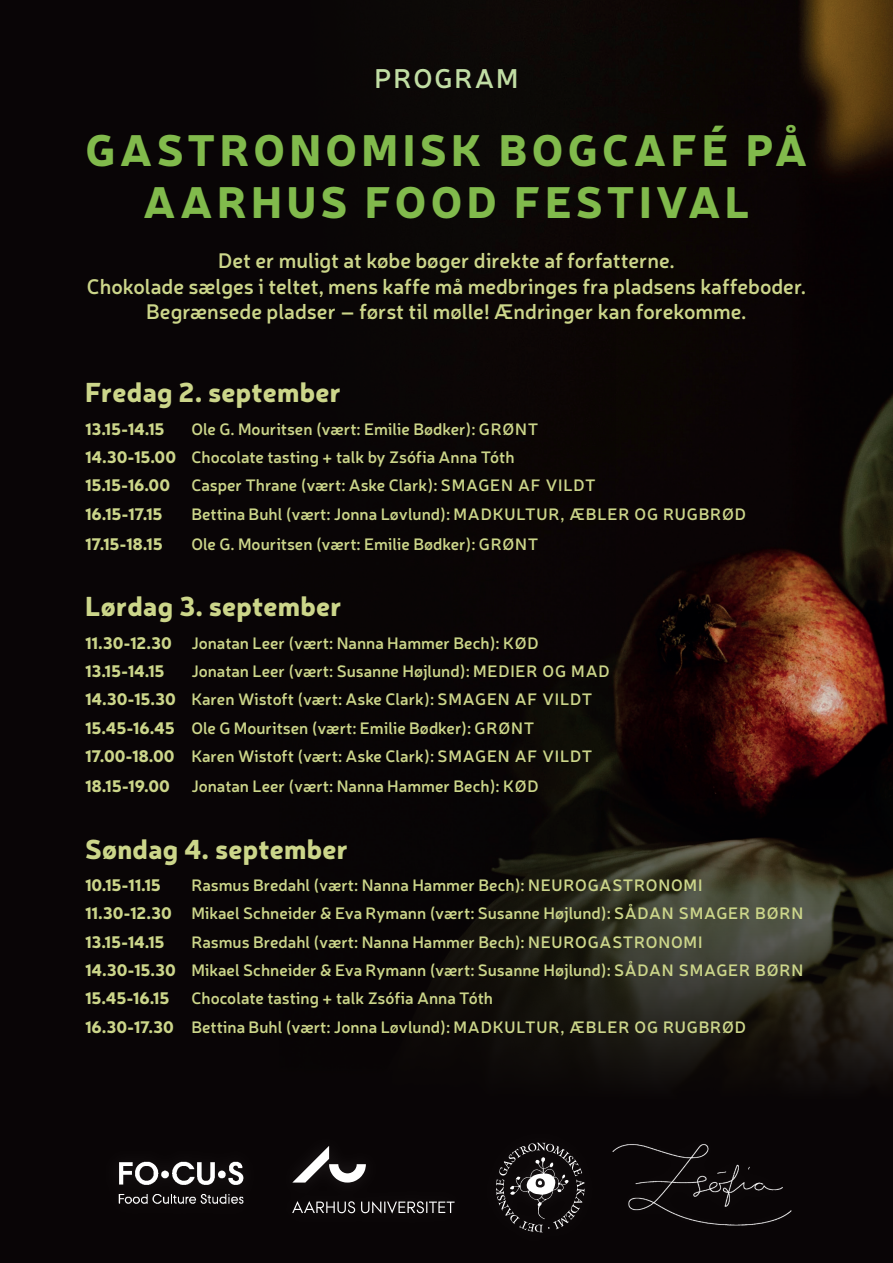
<style>
.page{position:relative;width:893px;height:1263px;background:#090506}
.page>*{position:absolute;margin:0;border:0;box-sizing:border-box;transform-origin:0 0}
.t1{font:900 43.5px/52.2px "Neris";letter-spacing:.1em;color:#81ba4c;text-align:center}
.t2{font:900 27px "Neris";letter-spacing:.01em;color:#ccd68a}
.t3{font:600 27px "Neris";letter-spacing:.075em;color:#c1dea4}
.t4{font:600 21px/25.2px "Neris";color:#ccd68a;text-align:center}
.t5{font:600 16.5px/28.3px "Neris";color:#ccd68a}
.t6{font:900 16.5px "Neris";color:#ccd68a}
.s1{font-weight:900}
</style>
<div class="page">
<img style="left:613px;top:0;width:280px;height:688px">
<svg style="left:441px;top:688px;width:452px;height:390px"></svg>
<svg style="left:293px;top:1146px;width:73px;height:36px"></svg>
<svg style="left:292px;top:1201px;width:163px;height:12px"></svg>
<img style="left:612px;top:1144px;width:180px;height:82px">
<svg style="left:496px;top:1143px;width:89px;height:89px"></svg>
<img style="left:118px;top:1161px;width:126px;height:43px">
<h2 class="t3" style="left:374px;top:60px;width:146px">PROGRAM</h2>
<h1 class="t1" style="left:86px;top:121px;width:723px">GASTRONOMISK BOGCAFÉ PÅ<br>AARHUS FOOD FESTIVAL</h1>
<p class="t4" style="left:87px;top:247px;width:721px">Det er muligt at købe bøger direkte af forfatterne.<br>Chokolade sælges i teltet, mens kaffe må medbringes fra pladsens kaffeboder.<br>Begrænsede pladser – først til mølle! Ændringer kan forekomme.</p>
<h2 class="t2" style="left:85px;top:373px;width:258px">Fredag 2. september</h2>
<p class="t6" style="left:85px;top:417px;width:81px">13.15-14.15</p>
<p class="t5" style="left:85px;top:414px;width:455px;text-indent:106px">Ole G. Mouritsen (vært: Emilie Bødker): GRØNT<br><span class="s1">14.30-15.00</span> Chocolate tasting + talk by Zsófia Anna Tóth<br><span class="s1">15.15-16.00</span></p>
<p class="t5" style="left:191px;top:471px;width:406px">Casper Thrane (vært: Aske Clark): SMAGEN AF VILDT</p>
<p class="t6" style="left:85px;top:502px;width:79px">16.15-17.15</p>
<p class="t5" style="left:191px;top:499px;width:556px">Bettina Buhl (vært: Jonna Løvlund): MADKULTUR, ÆBLER OG RUGBRØD</p>
<p class="t6" style="left:85px;top:532px;width:79px">17.15-18.15</p>
<p class="t5" style="left:191px;top:529px;width:349px">Ole G. Mouritsen (vært: Emilie Bødker): GRØNT</p>
<h2 class="t2" style="left:85px;top:587px;width:258px">Lørdag 3. september</h2>
<p class="t5" style="left:85px;top:628px;width:455px"><span class="s1">11.30-12.30</span> Jonatan Leer (vært: Nanna Hammer Bech): KØD<br><span class="s1">13.15-14.15</span></p>
<p class="t5" style="left:85px;top:656px;width:526px;text-indent:106px">Jonatan Leer (vært: Susanne Højlund): MEDIER OG MAD <span class="s1">14.30-15.30</span> Karen Wistoft (vært: Aske Clark): SMAGEN AF VILDT <span class="s1">15.45-16.45</span> Ole G Mouritsen (vært: Emilie Bødker): GRØNT <span class="s1">17.00-18.00</span> Karen Wistoft (vært: Aske Clark): SMAGEN AF VILDT</p>
<p class="t6" style="left:85px;top:774px;width:86px">18.15-19.00</p>
<p class="t5" style="left:191px;top:771px;width:349px">Jonatan Leer (vært: Nanna Hammer Bech): KØD</p>
<h2 class="t2" style="left:85px;top:829px;width:265px">Søndag 4. september</h2>
<p class="t6" style="left:85px;top:873px;width:77px">10.15-11.15</p>
<p class="t5" style="left:85px;top:870px;width:720px;text-indent:106px">Rasmus Bredahl (vært: Nanna Hammer Bech): NEUROGASTRONOMI<br><span class="s1">11.30-12.30</span> Mikael Schneider &amp; Eva Rymann (vært: Susanne Højlund): SÅDAN SMAGER BØRN<br><span class="s1">13.15-14.15</span></p>
<p class="t5" style="left:85px;top:927px;width:720px;text-indent:106px">Rasmus Bredahl (vært: Nanna Hammer Bech): NEUROGASTRONOMI<br><span class="s1">14.30-15.30</span> Mikael Schneider &amp; Eva Rymann (vært: Susanne Højlund): SÅDAN SMAGER BØRN<br><span class="s1">15.45-16.15</span></p>
<p class="t5" style="left:85px;top:983px;width:662px;text-indent:106px">Chocolate tasting + talk Zsófia Anna Tóth<br><span class="s1">16.30-17.30</span> Bettina Buhl (vært: Jonna Løvlund): MADKULTUR, ÆBLER OG RUGBRØD</p>
</div>
